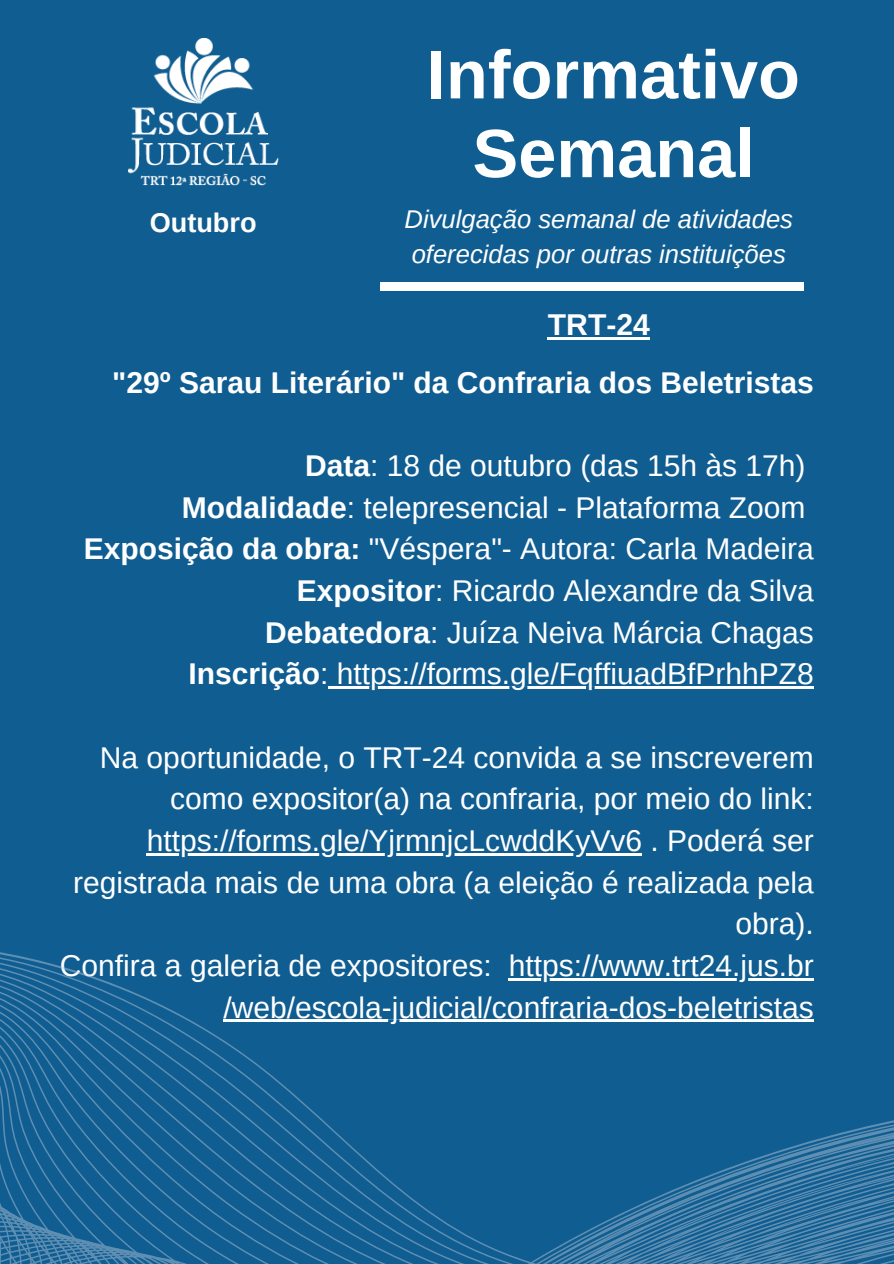
<style>
.page{position:relative;width:894px;height:1264px;background:#fff}
.page>*{position:absolute;margin:0;border:0;box-sizing:border-box;transform-origin:0 0}
.t1{font:700 68.4px/78.8px "Arimo";color:#fff;text-align:center}
.t2{font:700 30.15px "Arimo";color:#fff}
.t3{font:30px/41.7px "Arimo";color:#fff;text-align:right}
.t4{font:700 30px "Arimo";color:#fff}
.t5{font:700 27.15px "Arimo";color:#fff}
.t6{font:italic 25.65px/34.8px "Arimo";color:#fff}
.s1{font-weight:700}
</style>
<div class="page">
<div style="left:0;top:0;width:893px;height:1263px;background:#105d91"></div>
<div style="left:380px;top:282px;width:423px;height:9px;background:#fff"></div>
<img style="left:128px;top:39px;width:150px;height:147px">
<svg style="left:0;top:686px;width:893px;height:577px"></svg>
<hr style="left:547px;top:337px;width:102px;height:2px;background:#fff">
<p class="t5" style="left:150px;top:208px;width:108px">Outubro</p>
<h4 class="t1" style="left:427px;top:35px;width:374px">Informativo<br>Semanal</h4>
<h4 class="t6" style="left:404px;top:201px;width:390px">Divulgação semanal de atividades oferecidas por outras instituições</h4>
<p class="t2" style="left:547px;top:307px;width:103px">TRT-24</p>
<h3 class="t4" style="left:112px;top:366px;width:703px">"29º Sarau Literário" da Confraria dos Beletristas</h3>
<h1 class="t3" style="left:84px;top:445px;width:731px"><span class="s1">Data</span>: 18 de outubro (das 15h às 17h)<br><span class="s1">Modalidade</span>: telepresencial - Plataforma Zoom <span class="s1">Exposição da obra:</span> "Véspera"- Autora: Carla Madeira <span class="s1">Expositor</span>: Ricardo Alexandre da Silva<br><span class="s1">Debatedora</span>: Juíza Neiva Márcia Chagas<br><span class="s1">Inscrição</span>: https://forms.gle/FqffiuadBfPrhhPZ8</h1>
<p class="t3" style="left:100px;top:736px;width:715px">Na oportunidade, o TRT-24 convida a se inscreverem como expositor(a) na confraria, por meio do link:</p>
<p class="t3" style="left:147px;top:819px;width:668px">https://forms.gle/YjrmnjcLcwddKyVv6 . Poderá ser</p>
<p class="t3" style="left:73px;top:861px;width:742px">registrada mais de uma obra (a eleição é realizada pela</p>
<p class="t3" style="left:735px;top:903px;width:80px">obra).</p>
<p class="t3" style="left:60px;top:944px;width:433px">Confira a galeria de expositores:</p>
<h2 class="t3" style="left:508px;top:944px;width:306px">https://www.trt24.jus.br</h2>
<h3 class="t3" style="left:223px;top:986px;width:592px">/web/escola-judicial/confraria-dos-beletristas</h3>
</div>
